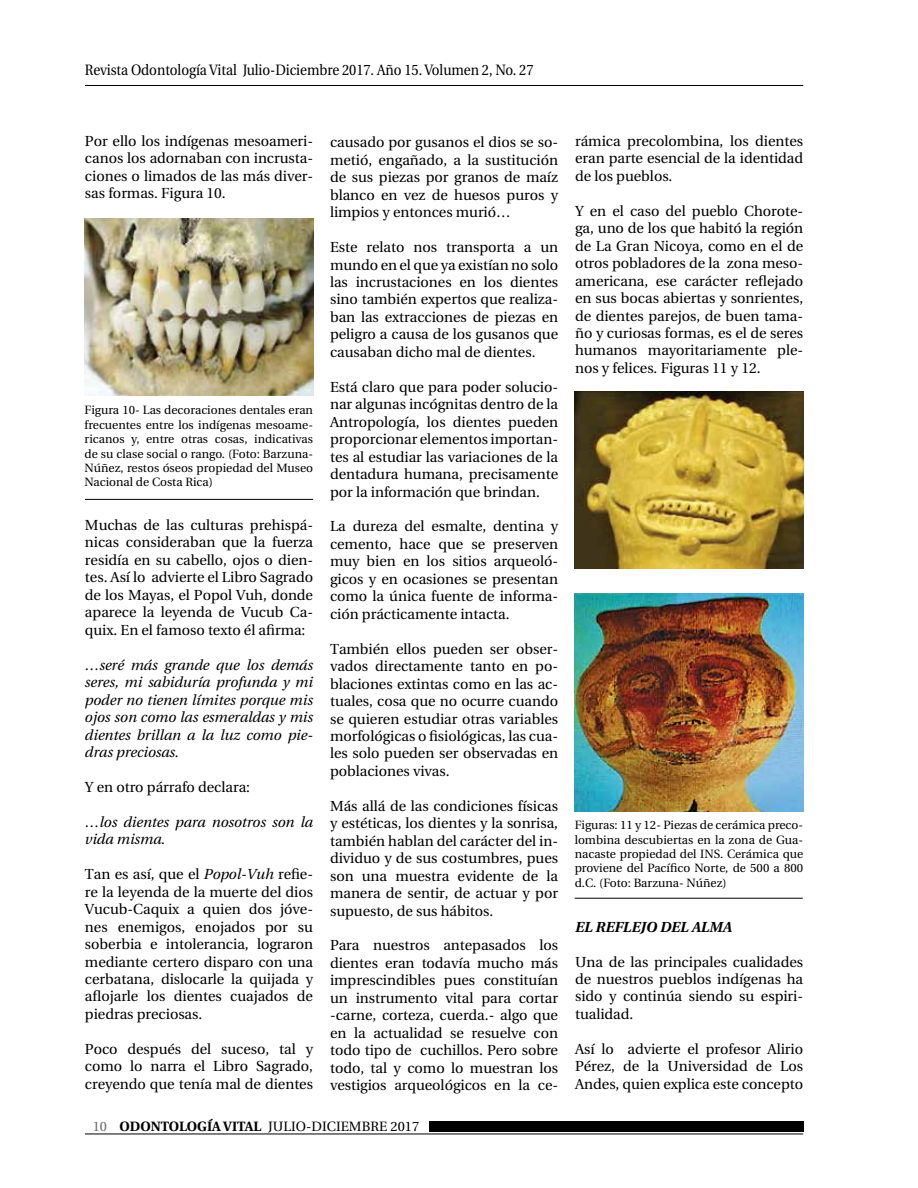
<style>
.page{position:relative;width:918px;height:1188px;background:#fff}
.page>*{position:absolute;margin:0;border:0;box-sizing:border-box;transform-origin:0 0}
.t1{font:15px "Utopia";letter-spacing:-.005em;color:#000;scale:.9 1}
.t2{font:14.55px/17.4px "Utopia";letter-spacing:-.005em;color:#000;text-align:justify}
.t3{font:italic 14.55px/17.4px "Utopia";letter-spacing:-.005em;color:#000;text-align:justify}
.t4{font:italic 700 14.55px "Utopia";letter-spacing:-.005em;color:#000}
.t5{font:13.5px "Utopia";color:#000}
.t6{font:12px/14.4px "Utopia";color:#000;text-align:justify}
.s1{font-style:italic}
.s2{color:#6d6e71}
.s3{font-weight:700}
</style>
<div class="page">
<div style="left:429px;top:1121px;width:374px;height:11px;background:#000"></div>
<hr style="left:85px;top:1134px;width:718px;height:1px;background:#000">
<hr style="left:85px;top:85px;width:718px;height:1px;background:#000">
<img style="left:85px;top:219px;width:228px;height:176px">
<img style="left:575px;top:593px;width:228px;height:219px">
<img style="left:575px;top:392px;width:228px;height:176px">
<hr style="left:85px;top:499px;width:228px;height:1px;background:#000">
<hr style="left:575px;top:898px;width:228px;height:1px;background:#000">
<p class="t1" style="left:85px;top:62px;width:500px">Revista Odontología Vital Julio-Diciembre 2017. Año 15. Volumen 2, No. 27</p>
<p class="t2" style="left:85px;top:133px;width:230px">Por ello los indígenas mesoameri&shy;canos los adornaban con incrusta&shy;ciones o limados de las más diver&shy;sas formas. Figura 10.</p>
<p class="t6" style="left:85px;top:403px;width:230px">Figura 10- Las decoraciones dentales eran frecuentes entre los indígenas mesoame&shy;ricanos y, entre otras cosas, indicativas de su clase social o rango. (Foto: Barzuna-Núñez, restos óseos propiedad del Museo Nacional de Costa Rica)</p>
<p class="t2" style="left:85px;top:517px;width:230px">Muchas de las culturas prehispá&shy;nicas consideraban que la fuerza residía en su cabello, ojos o dien&shy;tes. Así lo advierte el Libro Sagrado de los Mayas, el Popol Vuh, donde aparece la leyenda de Vucub Ca&shy;quix. En el famoso texto él afirma:</p>
<p class="t3" style="left:85px;top:656px;width:230px">…seré más grande que los demás seres, mi sabiduría profunda y mi poder no tienen límites porque mis ojos son como las esmeraldas y mis dientes brillan a la luz como pie&shy;dras preciosas.</p>
<p class="t2" style="left:85px;top:779px;width:167px">Y en otro párrafo declara:</p>
<p class="t3" style="left:85px;top:813px;width:230px">…los dientes para nosotros son la vida misma.</p>
<p class="t2" style="left:85px;top:866px;width:230px">Tan es así, que el <span class="s1">Popol-Vuh</span> refie&shy;re la leyenda de la muerte del dios Vucub-Caquix a quien dos jóve&shy;nes enemigos, enojados por su soberbia e intolerancia, lograron mediante certero disparo con una cerbatana, dislocarle la quijada y aflojarle los dientes cuajados de piedras preciosas.</p>
<p class="t2" style="left:85px;top:1040px;width:230px">Poco después del suceso, tal y como lo narra el Libro Sagrado, creyendo que tenía mal de dientes</p>
<p class="t2" style="left:330px;top:134px;width:230px">causado por gusanos el dios se so&shy;metió, engañado, a la sustitución de sus piezas por granos de maíz blanco en vez de huesos puros y limpios y entonces murió…</p>
<p class="t2" style="left:330px;top:239px;width:230px">Este relato nos transporta a un mundo en el que ya existían no solo las incrustaciones en los dientes sino también expertos que realiza&shy;ban las extracciones de piezas en peligro a causa de los gusanos que causaban dicho mal de dientes.</p>
<p class="t2" style="left:330px;top:378px;width:230px">Está claro que para poder solucio&shy;nar algunas incógnitas dentro de la Antropología, los dientes pueden proporcionar elementos importan&shy;tes al estudiar las variaciones de la dentadura humana, precisamente por la información que brindan.</p>
<p class="t2" style="left:330px;top:518px;width:230px">La dureza del esmalte, dentina y cemento, hace que se preserven muy bien en los sitios arqueoló&shy;gicos y en ocasiones se presentan como la única fuente de informa&shy;ción prácticamente intacta.</p>
<p class="t2" style="left:330px;top:640px;width:230px">También ellos pueden ser obser&shy;vados directamente tanto en po&shy;blaciones extintas como en las ac&shy;tuales, cosa que no ocurre cuando se quieren estudiar otras variables morfológicas o fisiológicas, las cua&shy;les solo pueden ser observadas en poblaciones vivas.</p>
<p class="t2" style="left:330px;top:797px;width:230px">Más allá de las condiciones físicas y estéticas, los dientes y la sonrisa, también hablan del carácter del in&shy;dividuo y de sus costumbres, pues son una muestra evidente de la manera de sentir, de actuar y por supuesto, de sus hábitos.</p>
<p class="t2" style="left:330px;top:937px;width:230px">Para nuestros antepasados los dientes eran todavía mucho más imprescindibles pues constituían un instrumento vital para cortar -carne, corteza, cuerda.- algo que en la actualidad se resuelve con todo tipo de cuchillos. Pero sobre todo, tal y como lo muestran los vestigios arqueológicos en la ce-</p>
<p class="t5" style="left:93px;top:1119px;width:328px"><span class="s2">10</span> <span class="s3">ODONTOLOGÍA VITAL</span> JULIO-DICIEMBRE 2017</p>
<p class="t2" style="left:575px;top:133px;width:230px">rámica precolombina, los dientes eran parte esencial de la identidad de los pueblos.</p>
<p class="t2" style="left:575px;top:202px;width:230px">Y en el caso del pueblo Chorote&shy;ga, uno de los que habitó la región de La Gran Nicoya, como en el de otros pobladores de la zona meso&shy;americana, ese carácter reflejado en sus bocas abiertas y sonrientes, de dientes parejos, de buen tama&shy;ño y curiosas formas, es el de seres humanos mayoritariamente ple&shy;nos y felices. Figuras 11 y 12.</p>
<p class="t6" style="left:575px;top:818px;width:230px">Figuras: 11 y 12- Piezas de cerámica preco&shy;lombina descubiertas en la zona de Gua&shy;nacaste propiedad del INS. Cerámica que proviene del Pacífico Norte, de 500 a 800 d.C. (Foto: Barzuna- Núñez)</p>
<p class="t4" style="left:575px;top:918px;width:158px">EL REFLEJO DEL ALMA</p>
<p class="t2" style="left:575px;top:953px;width:230px">Una de las principales cualidades de nuestros pueblos indígenas ha sido y continúa siendo su espiri&shy;tualidad.</p>
<p class="t2" style="left:575px;top:1040px;width:230px">Así lo advierte el profesor Alirio Pérez, de la Universidad de Los Andes, quien explica este concepto</p>
</div>
